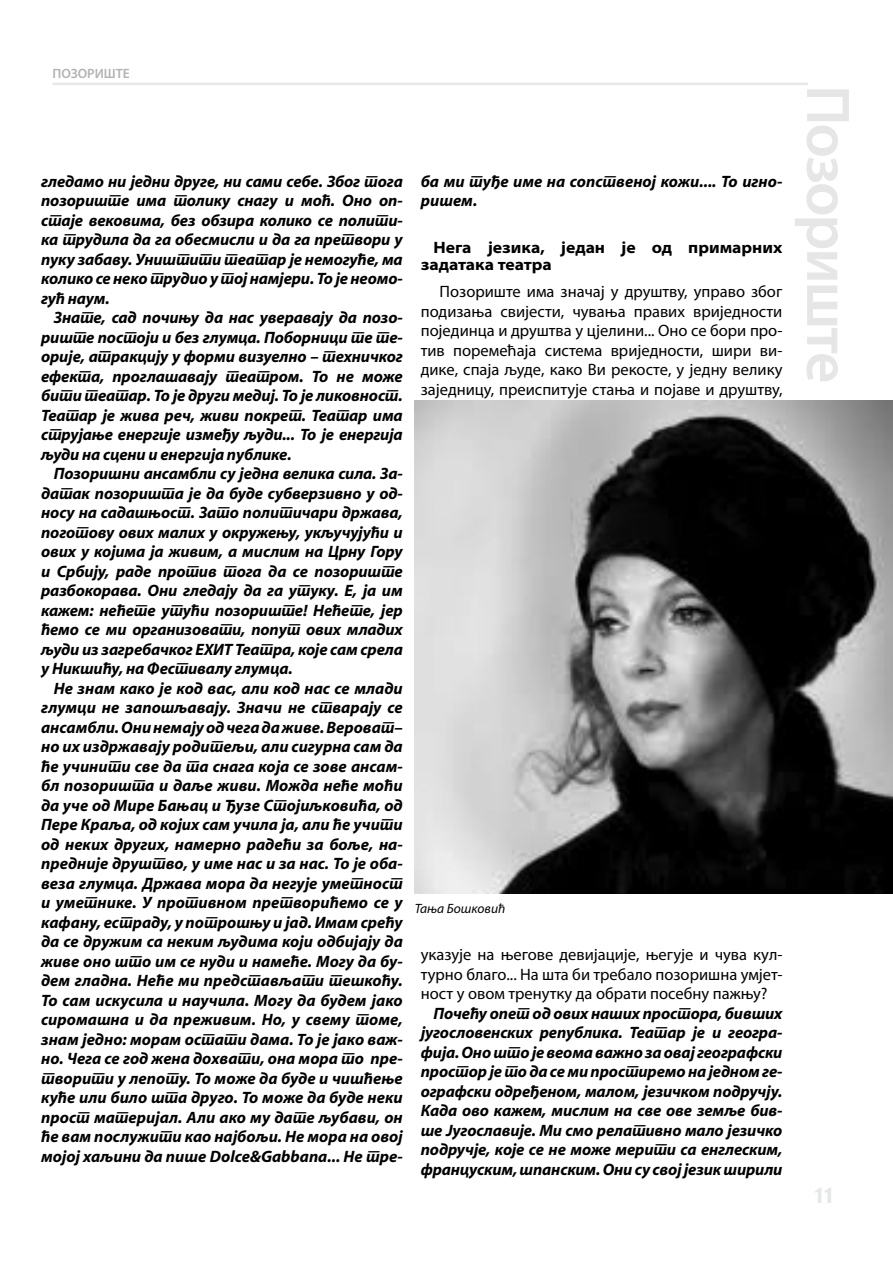
<style>
.page{position:relative;width:893px;height:1263px;background:#fff}
.page>*{position:absolute;margin:0;border:0;box-sizing:border-box;transform-origin:0 0}
.наднаслов_ћирилица{font:600 61.95px "Myriad Pro";letter-spacing:-.035em;color:#e6e6e6}
.tekst_za_boks{font:700 29.55px "Candara";color:#e6e7e9}
.t1{font:italic 700 16.5px/19.5px "Myriad Pro";letter-spacing:-.01em;color:#000;text-align:justify}
.t2{font:16.5px/19.5px "Myriad Pro";color:#000;text-align:justify}
.podnaslov{font:700 semi-expanded 16.5px/17.9px "Myriad Pro";color:#000}
.legende{font:italic 13.5px "Myriad Pro";color:#000}
.legende-2{font:600 13.5px "Myriad Pro";color:#b3b3b3}
</style>
<div class="page">
<hr style="left:53px;top:83px;width:755px;height:2px;background:#e6e7e9">
<img style="left:415px;top:401px;width:478px;height:492px">
<p class="legende-2" style="left:53px;top:64px;width:79px">ПОЗОРИШТЕ</p>
<p class="t1" style="left:41px;top:171px;width:363px">гледамо ни једни друге, ни сами себе. Због тога позориште има толику снагу и моћ. Оно оп&shy;стаје вековима, без обзира колико се полити&shy;ка трудила да га обесмисли и да га претвори у пуку забаву. Уништити театар је немогуће, ма колико се неко трудио у тој намјери. То је неомо&shy;гућ наум.</p>
<p class="t1" style="left:41px;top:307px;width:363px;text-indent:13px">Знате, сад почињу да нас уверавају да позо&shy;риште постоји и без глумца. Поборници те те&shy;орије, атракцију у форми визуелно – техничког ефекта, проглашавају театром. То не може бити театар. То је други медиј. То је ликовност.<br>Театар је жива реч, живи покрет. Театар има струјање енергије између људи... То је енергија људи на сцени и енергија публике.</p>
<p class="t1" style="left:41px;top:463px;width:363px;text-indent:13px">Позоришни ансамбли су једна велика сила. За&shy;датак позоришта је да буде субверзивно у од&shy;носу на садашњост. Зато политичари држава, поготову ових малих у окружењу, укључујући и ових у којима ја живим, а мислим на Црну Гору и Србију, раде против тога да се позориште разбокорава. Они гледају да га утуку. Е, ја им кажем: нећете утући позориште! Нећете, јер ћемо се ми организовати, попут ових младих људи из загребачког ЕХИТ Театра, које сам срела у Никшићу, на Фестивалу глумца.</p>
<p class="t1" style="left:41px;top:678px;width:363px;text-indent:13px">Не знам како је код вас, али код нас се млади глумци не запошљавају. Значи не стварају се ансамбли. Они немају од чега да живе. Вероват– но их издржавају родитељи, али сигурна сам да ће учинити све да та снага која се зове ансам&shy;бл позоришта и даље живи. Можда неће моћи да уче од Мире Бањац и Ђузе Стојиљковића, од Пере Краља, од којих сам учила ја, али ће учити од неких других, намерно радећи за боље, на&shy;предније друштво, у име нас и за нас. То је оба&shy;веза глумца. Држава мора да негује уметност и уметнике. У противном претворићемо се у кафану, естраду, у потрошњу и јад. Имам срећу да се дружим са неким људима који одбијају да живе оно што им се нуди и намеће. Могу да бу&shy;дем гладна. Неће ми представљати тешкоћу.<br>То сам искусила и научила. Могу да будем јако сиромашна и да преживим. Но, у свему томе, знам једно: морам остати дама. То је јако важ&shy;но. Чега се год жена дохвати, она мора то пре&shy;творити у лепоту. То може да буде и чишћење куће или било шта друго. То може да буде неки прост материјал. Али ако му дате љубави, он ће вам послужити као најбољи. Не мора на овој мојој хаљини да пише Dolce&amp;Gabbana... Не тре-</p>
<p class="t1" style="left:421px;top:171px;width:363px">ба ми туђе име на сопственој кожи.... То игно&shy;ришем.</p>
<p class="podnaslov" style="left:421px;top:238px;width:363px;text-indent:13px">Нега језика, један је од примарних задатака театра</p>
<p class="t2" style="left:421px;top:282px;width:363px;text-indent:19px">Позориште има значај у друштву, управо због подизања свијести, чувања правих вриједности појединца и друштва у цјелини... Оно се бори про&shy;тив поремећаја система вриједности, шири ви&shy;дике, спаја људе, како Ви рекосте, у једну велику заједницу, преиспитује стања и појаве и друштву,</p>
<p class="наднаслов_ћирилица" style="left:867px;top:85px;width:300px;rotate:90deg">Позориште</p>
<p class="legende" style="left:415px;top:900px;width:92px">Тања Бошковић</p>
<p class="t2" style="left:421px;top:945px;width:363px">указује на његове девијације, његује и чува кул&shy;турно благо... На шта би требало позоришна умјет&shy;ност у овом тренутку да обрати посебну пажњу?</p>
<p class="t1" style="left:421px;top:1003px;width:363px;text-indent:13px">Почећу опет од ових наших простора, бивших југословенских република. Театар је и геогра&shy;фија. Оно што је веома важно за овај географски простор је то да се ми простиремо на једном ге&shy;ографски одређеном, малом, језичком подручју.<br>Када ово кажем, мислим на све ове земље бив&shy;ше Југославије. Ми смо релативно мало језичко подручје, које се не може мерити са енглеским, француским, шпанским. Они су свој језик ширили</p>
<p class="tekst_za_boks" style="left:814px;top:1174px;width:21px">11</p>
</div>
